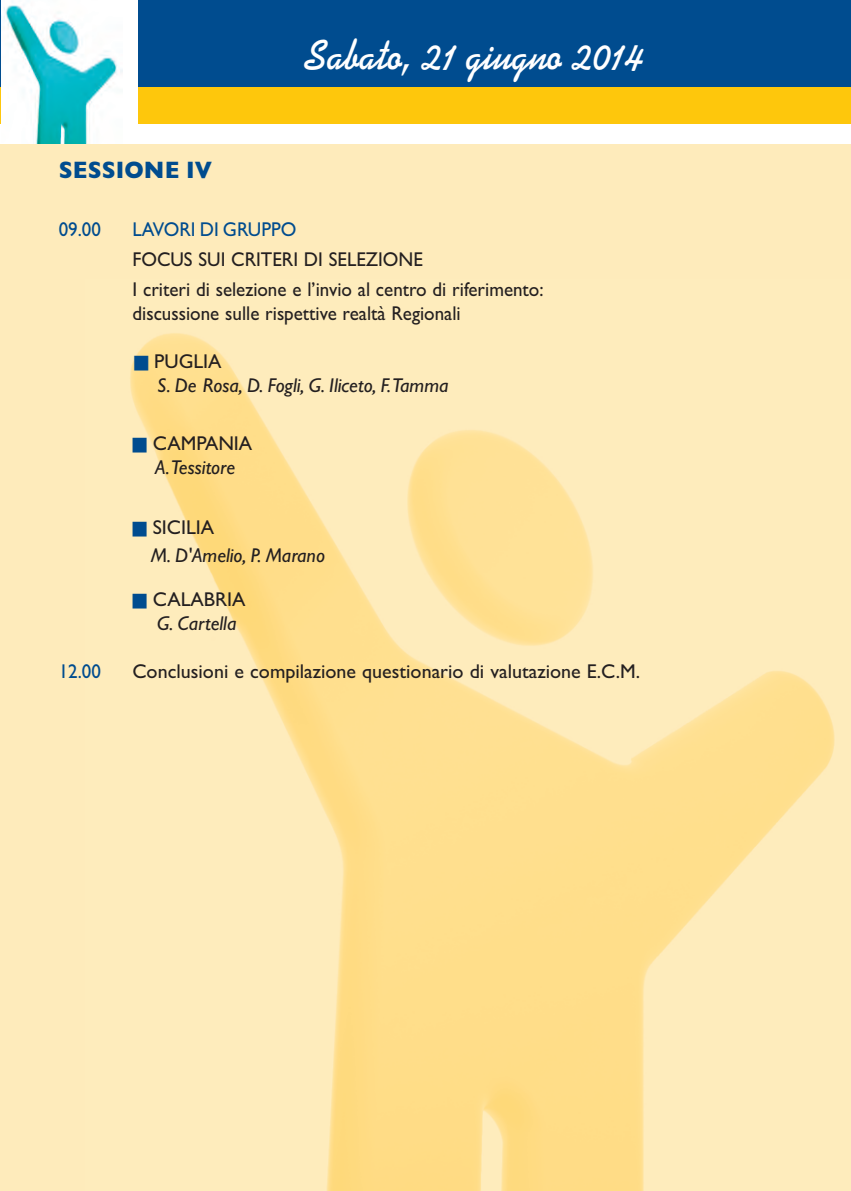
<style>
.page{position:relative;width:851px;height:1191px;background:#fff}
.page>*{position:absolute;margin:0;border:0;box-sizing:border-box;transform-origin:0 0}
.t1{font:700 48px "Swing";color:#fff;scale:.9 1}
.t2{font:700 24px "Gill Sans";letter-spacing:.005em;color:#004c8f;scale:.95 1}
.t3{font:20px/30px "Gill Sans";color:#231f20;scale:.95 1}
.t4{font:italic 20px/24px "Gill Sans";color:#231f20}
.t5{font:20px "Gill Sans";color:#231f20}
.t6{font:20px "Gill Sans";color:#004c8f;scale:.95 1}
.s1{color:#004c8f}
.s2{font-style:normal}
</style>
<div class="page">
<div style="left:0;top:0;width:850px;height:87px;background:#004c8f"></div>
<div style="left:0;top:87px;width:850px;height:37px;background:#fec70c"></div>
<div style="left:1px;top:0;width:137px;height:168px;background:#fff"></div>
<img style="left:1px;top:5px;width:121px;height:139px">
<div style="left:0;top:144px;width:850px;height:1047px;background:#feebbb"></div>
<img style="left:130px;top:333px;width:705px;height:858px">
<p class="t2" style="left:59px;top:155px;width:163px">SESSIONE IV</p>
<h1 class="t1" style="left:303px;top:26px;width:380px">Sabato, 21 giugno 2014</h1>
<p class="t6" style="left:59px;top:218px;width:46px">09.00</p>
<p class="t6" style="left:132px;top:218px;width:174px">LAVORI DI GRUPPO</p>
<p class="t3" style="left:132px;top:244px;width:434px">FOCUS SUI CRITERI DI SELEZIONE<br>I criteri di selezione e l’invio al centro di riferimento:</p>
<p class="t3" style="left:132px;top:298px;width:347px">discussione sulle rispettive realtà Regionali</p>
<p class="t4" style="left:157px;top:349px;width:293px;text-indent:-23px"><span class="s1">■</span> <span class="s2">PUGLIA<br></span>S. De Rosa, D. Fogli, G. Iliceto, F.Tamma</p>
<p class="t4" style="left:132px;top:431px;width:121px;text-align:center"><span class="s1">■</span> <span class="s2">CAMPANIA<br></span>A.Tessitore</p>
<p class="t4" style="left:151px;top:513px;width:176px;line-height:28px;text-indent:-18px"><span class="s1">■</span> <span class="s2">SICILIA<br></span>M. D'Amelio, P. Marano</p>
<p class="t4" style="left:157px;top:587px;width:90px;text-indent:-25px"><span class="s1">■</span> <span class="s2">CALABRIA<br></span>G. Cartella</p>
<p class="t6" style="left:59px;top:659px;width:46px">12.00</p>
<p class="t5" style="left:132px;top:659px;width:509px">Conclusioni e compilazione questionario di valutazione E.C.M.</p>
</div>
